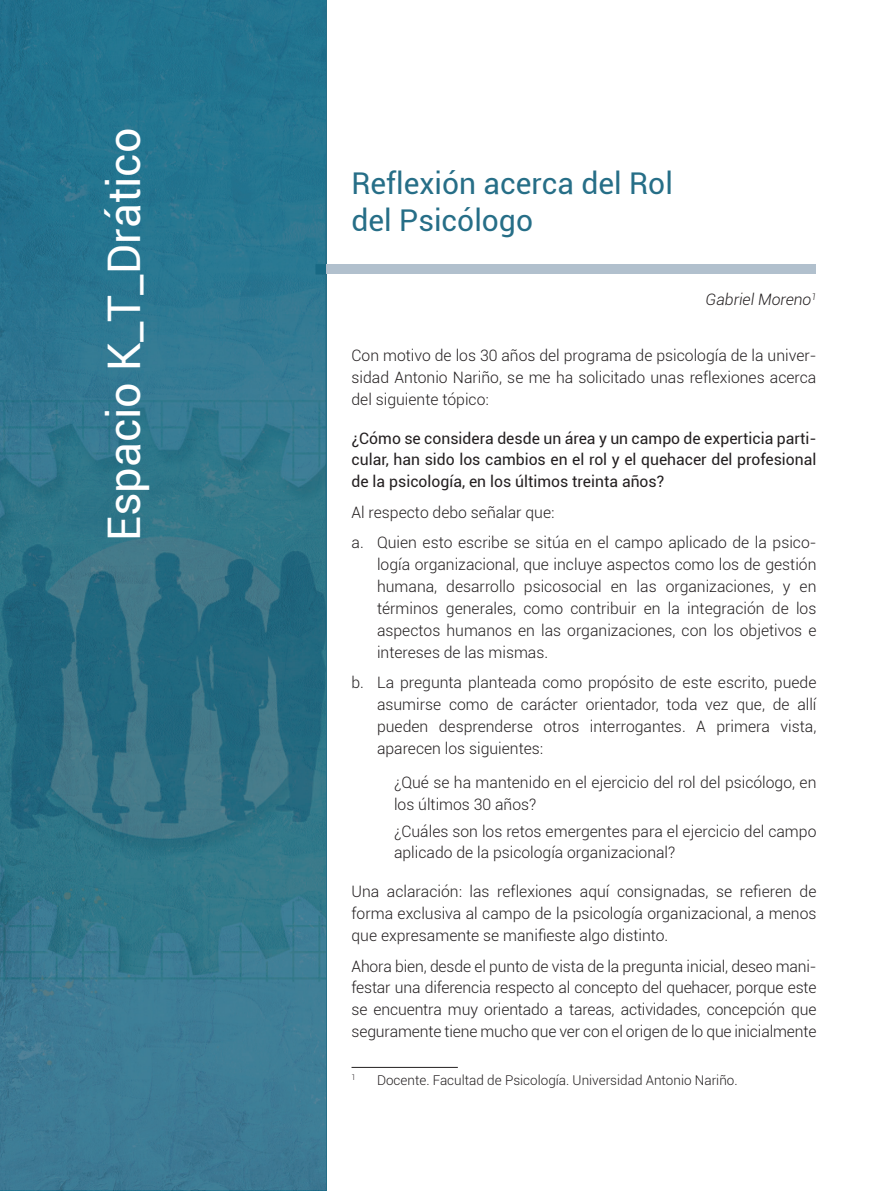
<style>
.page{position:relative;width:893px;height:1191px;background:#fff}
.page>*{position:absolute;margin:0;border:0;box-sizing:border-box;transform-origin:0 0}
.t1{font:45px "Roboto";color:#fff}
.t2{font:30px/37.5px "Roboto";color:#266e87}
.t3{font:300 15.75px/21.9px "Roboto";color:#231f20;text-align:justify}
.t4{font:15.75px/21.9px "Roboto";color:#231f20;text-align:justify}
.t5{font:italic 300 15.75px "Roboto";color:#231f20}
.t6{font:300 13.5px "Roboto";color:#231f20}
.t7{font:300 7.8px "Roboto";color:#231f20}
</style>
<div class="page">
<img style="left:0;top:0;width:325px;height:1191px">
<div style="left:326px;top:264px;width:490px;height:10px;background:#b1c0cd"></div>
<hr style="left:351px;top:1067px;width:107px;height:1px;background:#231f20">
<img style="left:325px;top:165px;width:2px;height:1024px">
<svg style="left:316px;top:264px;width:11px;height:10px"></svg>
<h1 class="t1" style="left:93px;top:541px;width:415px;rotate:-90deg">Espacio K_T_Drático</h1>
<h2 class="t2" style="left:351px;top:163px;width:323px">Reflexión acerca del Rol del Psicólogo</h2>
<p class="t5" style="left:706px;top:288px;width:112px">Gabriel Moreno<sup>1</sup></p>
<p class="t3" style="left:351px;top:344px;width:466px">Con motivo de los 30 años del programa de psicología de la univer&shy;sidad Antonio Nariño, se me ha solicitado unas reflexiones acerca del siguiente tópico:</p>
<p class="t4" style="left:351px;top:426px;width:466px">¿Cómo se considera desde un área y un campo de experticia parti&shy;cular, han sido los cambios en el rol y el quehacer del profesional de la psicología, en los últimos treinta años?</p>
<p class="t3" style="left:351px;top:496px;width:466px;line-height:30.5px">Al respecto debo señalar que:<br>a. Quien esto escribe se sitúa en el campo aplicado de la psico-</p>
<p class="t3" style="left:377px;top:553px;width:441px">logía organizacional, que incluye aspectos como los de gestión humana, desarrollo psicosocial en las organizaciones, y en términos generales, como contribuir en la integración de los aspectos humanos en las organizaciones, con los objetivos e intereses de las mismas.</p>
<p class="t3" style="left:377px;top:671px;width:441px;text-indent:-25px">b. La pregunta planteada como propósito de este escrito, puede asumirse como de carácter orientador, toda vez que, de allí pueden desprenderse otros interrogantes. A primera vista, aparecen los siguientes:</p>
<p class="t3" style="left:394px;top:771px;width:424px">¿Qué se ha mantenido en el ejercicio del rol del psicólogo, en los últimos 30 años?</p>
<p class="t3" style="left:394px;top:819px;width:424px">¿Cuáles son los retos emergentes para el ejercicio del campo aplicado de la psicología organizacional?</p>
<p class="t3" style="left:351px;top:880px;width:466px">Una aclaración: las reflexiones aquí consignadas, se refieren de forma exclusiva al campo de la psicología organizacional, a menos que expresamente se manifieste algo distinto.</p>
<p class="t3" style="left:351px;top:954px;width:467px">Ahora bien, desde el punto de vista de la pregunta inicial, deseo mani&shy;festar una diferencia respecto al concepto del quehacer, porque este se encuentra muy orientado a tareas, actividades, concepción que seguramente tiene mucho que ver con el origen de lo que inicialmente</p>
<p class="t7" style="left:351px;top:1072px;width:6px">1</p>
<p class="t6" style="left:377px;top:1070px;width:362px">Docente. Facultad de Psicología. Universidad Antonio Nariño.</p>
</div>
